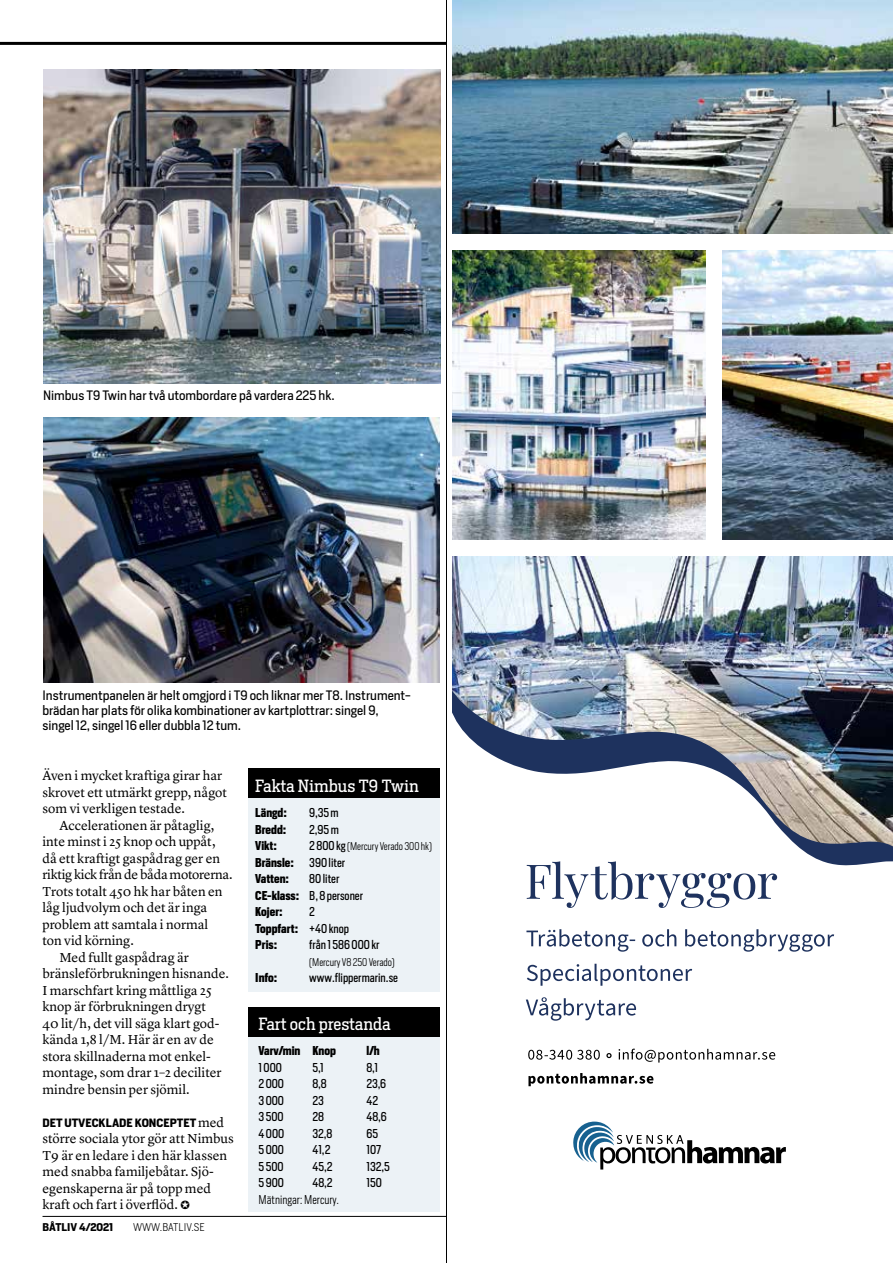
<style>
.page{position:relative;width:893px;height:1263px;background:#fff}
.page>*{position:absolute;margin:0;border:0;box-sizing:border-box;transform-origin:0 0}
.t1{font:16.5px "Heron Serif";color:#fff}
.t2{font:13.5px/16.5px "Lyon Text";color:#000}
.t3{font:13.5px "Lyon Text";letter-spacing:-.02em;color:#000}
.t4{font:12.75px/15px "Heron Sans";color:#000}
.t5{font:12px/16.5px "Heron Sans Cond";color:#000}
.t6{font:700 12px/16.5px "Heron Sans Cond";color:#000}
.t7{font:300 12px "Heron Sans Cond";color:#000}
.t8{font:700 11.25px "Heron Sans";color:#000}
.t9{font:300 10.5px "Heron Sans Cond";color:#000}
.t10{font:300 10.5px "Heron Sans";color:#000}
.t11{font:700 10.5px "Heron Sans";color:#000}
.s1{font-family:"Lyon Text";font-weight:400;font-size:13.5px}
.s2{font-weight:400;font-size:12px}
.s3{font-weight:700}
.s4{font-weight:400}
</style>
<div class="page">
<hr style="left:43px;top:1216px;width:403px;height:1px;background:#000">
<hr style="left:0;top:42px;width:446px;height:3px;background:#000">
<hr style="left:446px;top:0;width:1px;height:1263px;background:#000">
<div style="left:248px;top:1036px;width:191px;height:176px;background:#ecf2f6"></div>
<div style="left:248px;top:1007px;width:191px;height:29px;background:#000"></div>
<img style="left:43px;top:70px;width:397px;height:314px">
<div style="left:248px;top:798px;width:191px;height:194px;background:#ecf2f6"></div>
<div style="left:248px;top:768px;width:191px;height:30px;background:#000"></div>
<img style="left:43px;top:418px;width:396px;height:264px">
<img style="left:453px;top:0;width:440px;height:233px">
<img style="left:453px;top:556px;width:440px;height:80px">
<img style="left:722px;top:250px;width:171px;height:289px">
<img style="left:453px;top:250px;width:252px;height:289px">
<img style="left:453px;top:636px;width:440px;height:39px">
<img style="left:453px;top:675px;width:440px;height:295px">
<svg style="left:573px;top:1121px;width:213px;height:48px"></svg>
<svg style="left:528px;top:1073px;width:125px;height:13px"></svg>
<svg style="left:528px;top:1049px;width:247px;height:13px"></svg>
<svg style="left:526px;top:997px;width:110px;height:24px"></svg>
<svg style="left:527px;top:964px;width:165px;height:22px"></svg>
<svg style="left:526px;top:929px;width:308px;height:23px"></svg>
<svg style="left:527px;top:861px;width:250px;height:47px"></svg>
<p class="t4" style="left:43px;top:388px;width:293px">Nimbus T9 Twin har två utombordare på vardera 225 hk.</p>
<p class="t4" style="left:43px;top:687px;width:370px">Instrumentpanelen är helt omgjord i T9 och liknar mer T8. Instrument&shy;brädan har plats för olika kombinationer av kartplottrar: singel 9, singel 12, singel 16 eller dubbla 12 tum.</p>
<p class="t2" style="left:43px;top:766px;width:186px">Även i mycket kraftiga girar har skrovet ett utmärkt grepp, något som vi verkligen testade.</p>
<p class="t2" style="left:60px;top:816px;width:156px">Accelerationen är påtaglig,</p>
<p class="t2" style="left:43px;top:832px;width:175px">inte minst i 25 knop och uppåt,</p>
<p class="t2" style="left:43px;top:849px;width:179px">då ett kraftigt gaspådrag ger en</p>
<p class="t3" style="left:43px;top:864px;width:192px">riktig kick från de båda motorerna.</p>
<p class="t2" style="left:43px;top:882px;width:182px">Trots totalt 450 hk har båten en</p>
<p class="t2" style="left:43px;top:898px;width:166px">låg ljudvolym och det är inga</p>
<p class="t2" style="left:43px;top:915px;width:167px">problem att samtala i normal</p>
<p class="t2" style="left:43px;top:931px;width:93px">ton vid körning.</p>
<p class="t2" style="left:60px;top:948px;width:131px">Med fullt gaspådrag är</p>
<p class="t2" style="left:43px;top:964px;width:188px">bränsleförbrukningen hisnande.</p>
<p class="t2" style="left:43px;top:981px;width:171px">I marschfart kring måttliga 25</p>
<p class="t2" style="left:43px;top:997px;width:165px">knop är förbrukningen drygt</p>
<p class="t2" style="left:43px;top:1014px;width:179px">40 lit/h, det vill säga klart god-</p>
<p class="t2" style="left:43px;top:1030px;width:173px">kända 1,8 l/M. Här är en av de</p>
<p class="t2" style="left:43px;top:1047px;width:170px">stora skillnaderna mot enkel-</p>
<p class="t2" style="left:43px;top:1063px;width:181px">montage, som drar 1–2 deciliter</p>
<p class="t2" style="left:43px;top:1080px;width:149px">mindre bensin per sjömil.</p>
<p class="t8" style="left:43px;top:1115px;width:183px">DET UTVECKLADE KONCEPTET <span class="s1">med</span></p>
<p class="t2" style="left:43px;top:1129px;width:193px">större sociala ytor gör att Nimbus<br>T9 är en ledare i den här klassen med snabba familjebåtar. Sjö&shy;egenskaperna är på topp med kraft och fart i överflöd. ✪</p>
<p class="t11" style="left:43px;top:1220px;width:72px">BÅTLIV 4/2021</p>
<p class="t10" style="left:133px;top:1220px;width:73px">WWW.BATLIV.SE</p>
<p class="t1" style="left:255px;top:775px;width:165px">Fakta Nimbus T9 Twin</p>
<p class="t6" style="left:255px;top:804px;width:33px">Längd:</p>
<p class="t5" style="left:309px;top:804px;width:31px">9,35 m</p>
<p class="t6" style="left:255px;top:821px;width:33px">Bredd:</p>
<p class="t5" style="left:309px;top:821px;width:31px">2,95 m</p>
<p class="t6" style="left:255px;top:837px;width:23px">Vikt:</p>
<p class="t9" style="left:309px;top:840px;width:124px"><span class="s2">2 800 kg</span> (Mercury Verado 300 hk)</p>
<p class="t6" style="left:255px;top:854px;width:40px">Bränsle:</p>
<p class="t5" style="left:309px;top:854px;width:37px">390 liter</p>
<p class="t6" style="left:255px;top:870px;width:35px">Vatten:</p>
<p class="t5" style="left:255px;top:870px;width:109px;text-indent:54px">80 liter<br><span class="s3">CE-klass:</span> B, 8 personer<br><span class="s3">Kojer:</span></p>
<p class="t6" style="left:255px;top:903px;width:95px;text-indent:54px"><span class="s4">2<br></span>Toppfart: <span class="s4">+40 knop<br></span>Pris:</p>
<p class="t5" style="left:309px;top:936px;width:72px">från 1 586 000 kr</p>
<p class="t9" style="left:309px;top:955px;width:87px">(Mercury V8 250 Verado)</p>
<p class="t6" style="left:255px;top:969px;width:24px">Info:</p>
<p class="t5" style="left:309px;top:969px;width:90px">www.flippermarin.se</p>
<p class="t1" style="left:259px;top:1013px;width:134px">Fart och prestanda</p>
<p class="t6" style="left:259px;top:1042px;width:79px">Varv/min Knop</p>
<p class="t6" style="left:367px;top:1042px;width:15px">l/h</p>
<p class="t5" style="left:259px;top:1059px;width:25px">1 000</p>
<p class="t5" style="left:313px;top:1059px;width:13px">5,1</p>
<p class="t5" style="left:367px;top:1059px;width:13px">8,1</p>
<p class="t5" style="left:259px;top:1075px;width:27px">2 000</p>
<p class="t5" style="left:313px;top:1075px;width:16px">8,8</p>
<p class="t5" style="left:367px;top:1075px;width:21px">23,6</p>
<p class="t5" style="left:259px;top:1092px;width:27px">3 000</p>
<p class="t5" style="left:313px;top:1092px;width:13px">23</p>
<p class="t5" style="left:367px;top:1092px;width:13px">42</p>
<p class="t5" style="left:259px;top:1108px;width:27px">3 500</p>
<p class="t5" style="left:313px;top:1108px;width:13px">28</p>
<p class="t5" style="left:367px;top:1108px;width:22px">48,6</p>
<p class="t5" style="left:259px;top:1125px;width:27px">4 000</p>
<p class="t5" style="left:313px;top:1125px;width:21px">32,8</p>
<p class="t5" style="left:367px;top:1125px;width:13px">65</p>
<p class="t5" style="left:259px;top:1141px;width:27px">5 000</p>
<p class="t5" style="left:313px;top:1141px;width:19px">41,2</p>
<p class="t5" style="left:367px;top:1141px;width:16px">107</p>
<p class="t5" style="left:259px;top:1158px;width:27px">5 500</p>
<p class="t5" style="left:313px;top:1158px;width:21px">45,2</p>
<p class="t5" style="left:367px;top:1158px;width:25px">132,5</p>
<p class="t5" style="left:259px;top:1174px;width:27px">5 900</p>
<p class="t5" style="left:313px;top:1174px;width:22px">48,2</p>
<p class="t5" style="left:367px;top:1174px;width:17px">150</p>
<p class="t7" style="left:259px;top:1192px;width:82px">Mätningar: Mercury.</p>
</div>
